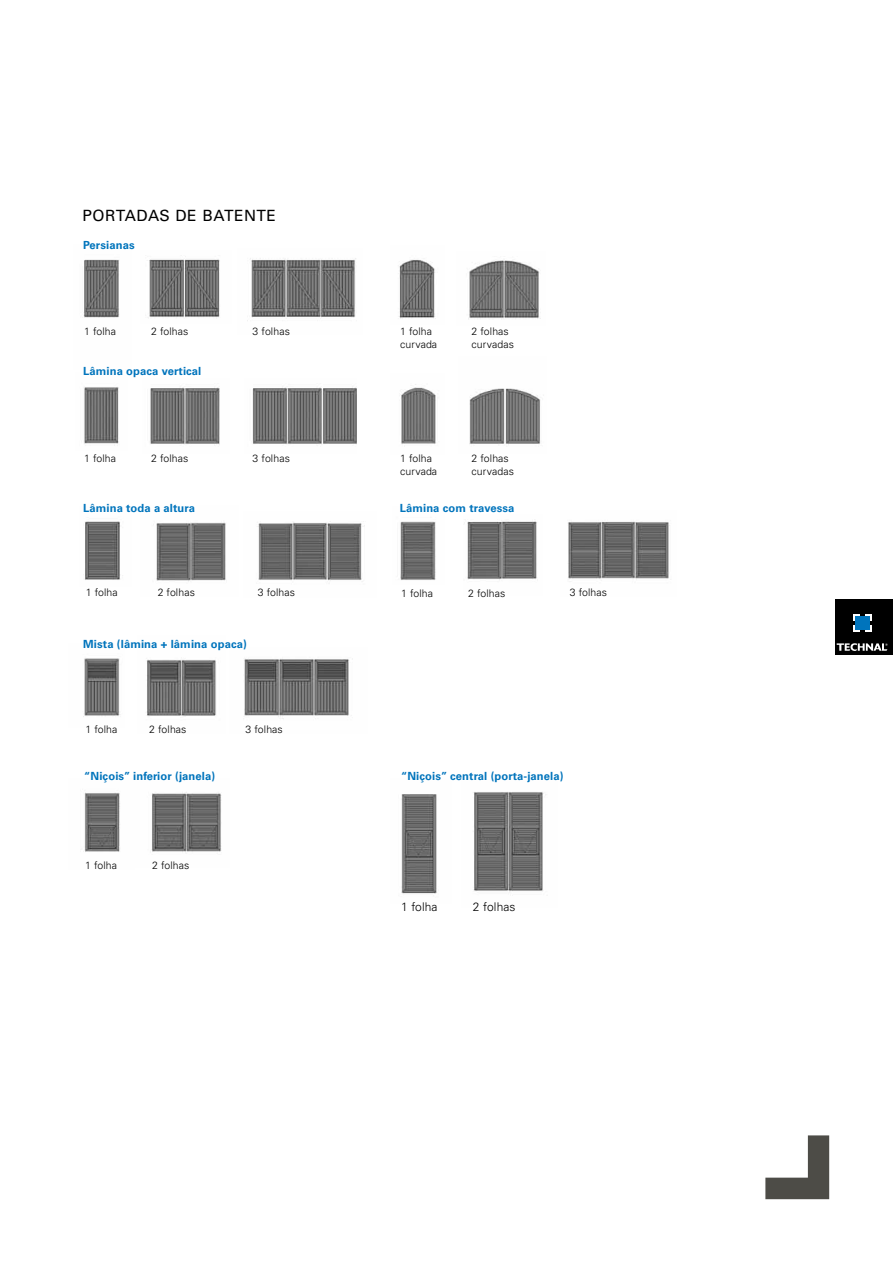
<style>
.page{position:relative;width:893px;height:1263px;background:#fff}
.page>*{position:absolute;margin:0;border:0;box-sizing:border-box;transform-origin:0 0}
.t1{font:15.45px "Univers LT Std";letter-spacing:.04em;color:#000}
.t2{font:300 12px "Univers LT Std";letter-spacing:.01em;color:#000}
.t3{font:700 11.25px "Univers LT Std";letter-spacing:.01em;color:#0074bc}
.t4{font:300 10.5px/13.5px "Univers LT Std";letter-spacing:.01em;color:#000}
</style>
<div class="page">
<div style="left:835px;top:600px;width:58px;height:55px;background:#000"></div>
<div style="left:853px;top:614px;width:7px;height:6px;background:#fff"></div>
<svg style="left:865px;top:614px;width:6px;height:6px"></svg>
<div style="left:853px;top:625px;width:7px;height:7px;background:#fff"></div>
<svg style="left:865px;top:625px;width:6px;height:7px"></svg>
<div style="left:855px;top:616px;width:14px;height:14px;background:#0074bc"></div>
<svg style="left:837px;top:643px;width:50px;height:8px"></svg>
<img style="left:467px;top:521px;width:70px;height:59px">
<img style="left:568px;top:521px;width:102px;height:61px">
<img style="left:400px;top:521px;width:36px;height:59px">
<img style="left:468px;top:260px;width:73px;height:60px">
<img style="left:148px;top:256px;width:72px;height:62px">
<img style="left:469px;top:388px;width:72px;height:57px">
<img style="left:150px;top:386px;width:70px;height:59px">
<img style="left:252px;top:386px;width:70px;height:59px">
<img style="left:322px;top:386px;width:35px;height:58px">
<img style="left:247px;top:258px;width:109px;height:63px">
<img style="left:150px;top:792px;width:72px;height:60px">
<img style="left:473px;top:792px;width:73px;height:100px">
<img style="left:83px;top:259px;width:36px;height:59px">
<img style="left:401px;top:794px;width:36px;height:100px">
<img style="left:84px;top:792px;width:36px;height:60px">
<img style="left:153px;top:522px;width:73px;height:60px">
<img style="left:258px;top:521px;width:107px;height:61px">
<img style="left:85px;top:521px;width:38px;height:59px">
<img style="left:401px;top:384px;width:35px;height:60px">
<img style="left:84px;top:387px;width:35px;height:59px">
<img style="left:399px;top:259px;width:37px;height:60px">
<img style="left:147px;top:659px;width:69px;height:58px">
<img style="left:244px;top:658px;width:109px;height:61px">
<img style="left:83px;top:658px;width:38px;height:59px">
<svg style="left:765px;top:1135px;width:64px;height:64px"></svg>
<h1 class="t1" style="left:82px;top:206px;width:195px">PORTADAS DE BATENTE</h1>
<p class="t3" style="left:83px;top:238px;width:53px">Persianas</p>
<p class="t4" style="left:84px;top:324px;width:33px">1 folha</p>
<p class="t4" style="left:151px;top:324px;width:39px">2 folhas</p>
<p class="t3" style="left:83px;top:365px;width:120px">Lâmina opaca vertical</p>
<p class="t4" style="left:84px;top:451px;width:33px">1 folha</p>
<p class="t4" style="left:151px;top:451px;width:39px">2 folhas</p>
<p class="t3" style="left:83px;top:501px;width:113px">Lâmina toda a altura</p>
<p class="t4" style="left:253px;top:324px;width:39px">3 folhas</p>
<p class="t4" style="left:253px;top:451px;width:39px">3 folhas</p>
<p class="t4" style="left:86px;top:585px;width:33px">1 folha</p>
<p class="t4" style="left:158px;top:585px;width:39px">2 folhas</p>
<p class="t4" style="left:258px;top:585px;width:39px">3 folhas</p>
<p class="t3" style="left:83px;top:638px;width:165px">Mista (lâmina + lâmina opaca)</p>
<p class="t4" style="left:85px;top:723px;width:33px">1 folha</p>
<p class="t4" style="left:149px;top:723px;width:39px">2 folhas</p>
<p class="t4" style="left:246px;top:723px;width:39px">3 folhas</p>
<p class="t4" style="left:400px;top:324px;width:39px">1 folha curvada</p>
<p class="t4" style="left:472px;top:324px;width:44px">2 folhas curvadas</p>
<p class="t4" style="left:400px;top:451px;width:39px">1 folha curvada</p>
<p class="t4" style="left:472px;top:451px;width:44px">2 folhas curvadas</p>
<p class="t3" style="left:400px;top:501px;width:116px">Lâmina com travessa</p>
<p class="t4" style="left:401px;top:586px;width:33px">1 folha</p>
<p class="t4" style="left:468px;top:586px;width:39px">2 folhas</p>
<p class="t4" style="left:570px;top:585px;width:39px">3 folhas</p>
<p class="t3" style="left:84px;top:769px;width:132px">“Niçois” inferior (janela)</p>
<p class="t3" style="left:401px;top:769px;width:164px">“Niçois” central (porta-janela)</p>
<p class="t4" style="left:85px;top:859px;width:33px">1 folha</p>
<p class="t4" style="left:152px;top:859px;width:39px">2 folhas</p>
<p class="t2" style="left:401px;top:899px;width:38px">1 folha</p>
<p class="t2" style="left:473px;top:899px;width:44px">2 folhas</p>
</div>
